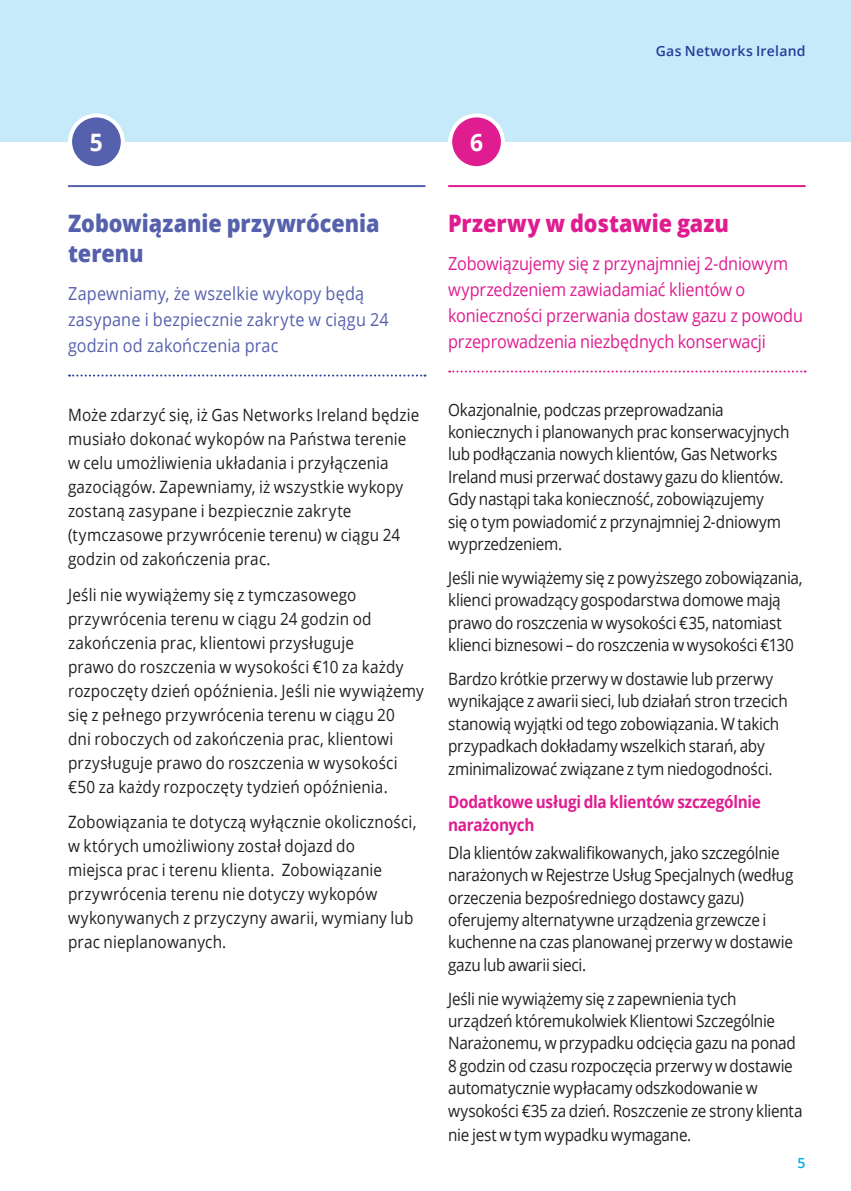
<style>
.page{position:relative;width:851px;height:1191px;background:#fff}
.page>*{position:absolute;margin:0;border:0;box-sizing:border-box;transform-origin:0 0}
.t1{font:800 24px "Open Sans";color:#5561ac;scale:.9 1}
.t2{font:800 24px "Open Sans";color:#df1c90;scale:.9 1}
.t3{font:700 24px "Open Sans";color:#fff;scale:.95 1}
.t4{font:18px/26px "Open Sans";letter-spacing:-.01em;color:#df1c90;scale:.9 1}
.t5{font:18px/26px "Open Sans";letter-spacing:.01em;color:#5561ac;scale:.9 1}
.t6{font:17px/22.4px "Open Sans";letter-spacing:-.005em;color:#231f20;scale:.9 1}
.t7{font:700 17px/22.4px "Open Sans";letter-spacing:-.02em;color:#df1c90;scale:.9 1}
.t8{font:600 14px "Open Sans";letter-spacing:.02em;color:#243c97}
.t9{font:600 14px "Open Sans";color:#00aeef}
</style>
<div class="page">
<div style="left:0;top:0;width:850px;height:142px;background:#c6eafa"></div>
<svg style="left:449px;top:370px;width:356px;height:2px"></svg>
<hr style="left:448px;top:185px;width:357px;height:2px;background:#df1c90">
<svg style="left:69px;top:374px;width:356px;height:2px"></svg>
<hr style="left:68px;top:185px;width:357px;height:2px;background:#5561ac">
<div style="left:70px;top:115px;width:53px;height:53px;background:#5561ac;border-radius:50%"></div>
<div style="left:68px;top:113px;width:57px;height:57px;border:4px solid #fff;border-radius:50%"></div>
<div style="left:450px;top:115px;width:53px;height:53px;background:#df1c90;border-radius:50%"></div>
<div style="left:448px;top:113px;width:57px;height:57px;border:4px solid #fff;border-radius:50%"></div>
<p class="t3" style="left:90px;top:125px;width:15px">5</p>
<p class="t3" style="left:470px;top:125px;width:15px">6</p>
<p class="t8" style="left:655px;top:41px;width:151px">Gas Networks Ireland</p>
<p class="t1" style="left:68px;top:205px;width:347px">Zobowiązanie przywrócenia</p>
<h4 class="t1" style="left:68px;top:235px;width:85px">terenu</h4>
<p class="t5" style="left:68px;top:280px;width:358px">Zapewniamy, że wszelkie wykopy będą zasypane i bezpiecznie zakryte w ciągu 24 godzin od zakończenia prac</p>
<p class="t6" style="left:68px;top:402px;width:391px;line-height:24px">Może zdarzyć się, iż Gas Networks Ireland będzie musiało dokonać wykopów na Państwa terenie w celu umożliwienia układania i przyłączenia gazociągów. Zapewniamy, iż wszystkie wykopy zostaną zasypane i bezpiecznie zakryte (tymczasowe przywrócenie terenu) w ciągu 24 godzin od zakończenia prac.</p>
<p class="t6" style="left:68px;top:582px;width:397px;line-height:24px">Jeśli nie wywiążemy się z tymczasowego przywrócenia terenu w ciągu 24 godzin od zakończenia prac, klientowi przysługuje<br>prawo do roszczenia w wysokości €10 za każdy rozpoczęty dzień opóźnienia. Jeśli nie wywiążemy się z pełnego przywrócenia terenu w ciągu 20<br>dni roboczych od zakończenia prac, klientowi przysługuje prawo do roszczenia w wysokości €50 za każdy rozpoczęty tydzień opóźnienia.</p>
<p class="t6" style="left:68px;top:809px;width:388px;line-height:24px">Zobowiązania te dotyczą wyłącznie okoliczności, w których umożliwiony został dojazd do<br>miejsca prac i terenu klienta. Zobowiązanie przywrócenia terenu nie dotyczy wykopów wykonywanych z przyczyny awarii, wymiany lub prac nieplanowanych.</p>
<h4 class="t2" style="left:448px;top:205px;width:313px">Przerwy w dostawie gazu</h4>
<p class="t4" style="left:448px;top:250px;width:395px">Zobowiązujemy się z przynajmniej 2-dniowym wyprzedzeniem zawiadamiać klientów o konieczności przerwania dostaw gazu z powodu przeprowadzenia niezbędnych konserwacji</p>
<p class="t6" style="left:448px;top:398px;width:380px">Okazjonalnie, podczas przeprowadzania koniecznych i planowanych prac konserwacyjnych lub podłączania nowych klientów, Gas Networks Ireland musi przerwać dostawy gazu do klientów.<br>Gdy nastąpi taka konieczność, zobowiązujemy<br>się o tym powiadomić z przynajmniej 2-dniowym wyprzedzeniem.</p>
<p class="t6" style="left:448px;top:566px;width:395px">Jeśli nie wywiążemy się z powyższego zobowiązania, klienci prowadzący gospodarstwa domowe mają prawo do roszczenia w wysokości €35, natomiast klienci biznesowi – do roszczenia w wysokości €130</p>
<p class="t6" style="left:448px;top:667px;width:379px">Bardzo krótkie przerwy w dostawie lub przerwy wynikające z awarii sieci, lub działań stron trzecich stanowią wyjątki od tego zobowiązania. W takich przypadkach dokładamy wszelkich starań, aby zminimalizować związane z tym niedogodności.</p>
<p class="t7" style="left:448px;top:790px;width:349px">Dodatkowe usługi dla klientów szczególnie narażonych</p>
<p class="t6" style="left:448px;top:841px;width:385px">Dla klientów zakwalifikowanych, jako szczególnie narażonych w Rejestrze Usług Specjalnych (według orzeczenia bezpośredniego dostawcy gazu) oferujemy alternatywne urządzenia grzewcze i kuchenne na czas planowanej przerwy w dostawie gazu lub awarii sieci.</p>
<p class="t6" style="left:448px;top:986px;width:395px">Jeśli nie wywiążemy się z zapewnienia tych urządzeń któremukolwiek Klientowi Szczególnie Narażonemu, w przypadku odcięcia gazu na ponad 8 godzin od czasu rozpoczęcia przerwy w dostawie automatycznie wypłacamy odszkodowanie w wysokości €35 za dzień. Roszczenie ze strony klienta</p>
<p class="t6" style="left:448px;top:1122px;width:271px">nie jest w tym wypadku wymagane.</p>
<p class="t9" style="left:797px;top:1153px;width:9px">5</p>
</div>
